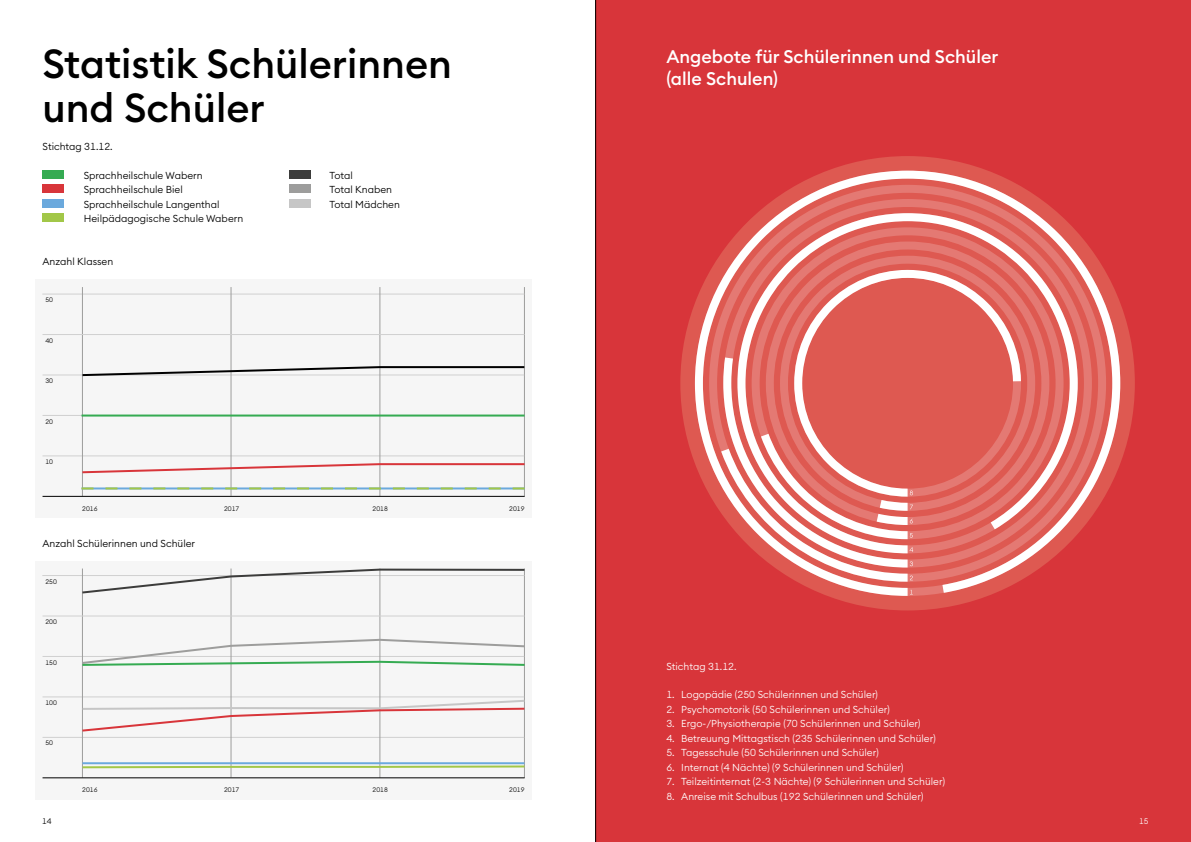
<style>
.page{position:relative;width:1191px;height:842px;background:#fff}
.page>*{position:absolute;margin:0;border:0;box-sizing:border-box;transform-origin:0 0}
.t1{font:500 40px/44px "Euclid Circular B";color:#000}
.t2{font:500 18px/21.7px "Euclid Circular B";color:#fff}
.t3{font:300 10px "Euclid Circular B";color:#fff}
.t4{font:300 10px/14.4px "Euclid Circular B";color:#000}
.t5{font:300 8px "Euclid Circular B";color:#000}
.t6{font:300 8px "Euclid Circular B";color:#fff}
.t7{font:300 6.5px "Euclid Circular B";color:#000}
</style>
<div class="page">
<div style="left:595px;top:0;width:596px;height:842px;background:#d8353a"></div>
<div style="left:680px;top:156px;width:454px;height:454px;background:#de5951;border-radius:50%"></div>
<div style="left:35px;top:280px;width:496px;height:238px;background:#f6f6f6"></div>
<div style="left:35px;top:561px;width:496px;height:238px;background:#f6f6f6"></div>
<div style="left:43px;top:185px;width:21px;height:8px;background:#d8353a"></div>
<div style="left:43px;top:170px;width:21px;height:9px;background:#35ab52"></div>
<div style="left:289px;top:170px;width:22px;height:9px;background:#3c3c3b"></div>
<div style="left:43px;top:213px;width:21px;height:9px;background:#a2c748"></div>
<div style="left:43px;top:199px;width:21px;height:9px;background:#6ba9dd"></div>
<div style="left:289px;top:199px;width:22px;height:9px;background:#c6c6c6"></div>
<div style="left:289px;top:185px;width:22px;height:8px;background:#9d9d9c"></div>
<hr style="left:524px;top:287px;width:1px;height:210px;background:#9d9d9c">
<hr style="left:524px;top:568px;width:1px;height:210px;background:#9d9d9c">
<hr style="left:43px;top:456px;width:481px;height:1px;background:#d0d0d0">
<hr style="left:43px;top:737px;width:481px;height:1px;background:#d0d0d0">
<hr style="left:43px;top:375px;width:481px;height:1px;background:#d0d0d0">
<hr style="left:43px;top:656px;width:481px;height:1px;background:#d0d0d0">
<hr style="left:43px;top:415px;width:481px;height:1px;background:#d0d0d0">
<hr style="left:43px;top:697px;width:481px;height:1px;background:#d0d0d0">
<hr style="left:42px;top:294px;width:482px;height:1px;background:#d0d0d0">
<hr style="left:42px;top:575px;width:482px;height:1px;background:#d0d0d0">
<hr style="left:82px;top:287px;width:1px;height:209px;background:#9d9d9c">
<hr style="left:82px;top:568px;width:1px;height:210px;background:#9d9d9c">
<hr style="left:231px;top:287px;width:1px;height:209px;background:#9d9d9c">
<hr style="left:231px;top:568px;width:1px;height:209px;background:#9d9d9c">
<hr style="left:380px;top:287px;width:1px;height:209px;background:#9d9d9c">
<hr style="left:380px;top:568px;width:1px;height:210px;background:#9d9d9c">
<hr style="left:43px;top:496px;width:481px;height:1px;background:#000">
<hr style="left:43px;top:778px;width:481px;height:1px;background:#000">
<svg style="left:695px;top:171px;width:425px;height:425px"></svg>
<svg style="left:737px;top:213px;width:340px;height:340px"></svg>
<svg style="left:721px;top:357px;width:192px;height:225px"></svg>
<svg style="left:794px;top:270px;width:227px;height:227px"></svg>
<hr style="left:43px;top:334px;width:481px;height:1px;background:#d0d0d0">
<hr style="left:43px;top:616px;width:481px;height:1px;background:#d0d0d0">
<svg style="left:82px;top:764px;width:443px;height:5px"></svg>
<hr style="left:82px;top:762px;width:442px;height:2px;background:#6ba9dd">
<svg style="left:82px;top:568px;width:443px;height:27px"></svg>
<svg style="left:82px;top:638px;width:443px;height:29px"></svg>
<svg style="left:82px;top:699px;width:443px;height:34px"></svg>
<hr style="left:82px;top:415px;width:442px;height:2px;background:#35ab52">
<svg style="left:82px;top:487px;width:442px;height:2px"></svg>
<svg style="left:82px;top:462px;width:443px;height:12px"></svg>
<svg style="left:80px;top:365px;width:445px;height:12px"></svg>
<hr style="left:595px;top:0;width:1px;height:842px;background:#000">
<h1 class="t1" style="left:43px;top:41px;width:411px">Statistik Schülerinnen und Schüler</h1>
<h2 class="t2" style="left:666px;top:46px;width:333px">Angebote für Schülerinnen und Schüler (alle Schulen)</h2>
<p class="t4" style="left:43px;top:139px;width:72px">Stichtag 31.12.</p>
<p class="t4" style="left:84px;top:168px;width:161px">Sprachheilschule Wabern<br>Sprachheilschule Biel<br>Sprachheilschule Langenthal<br>Heilpädagogische Schule Wabern</p>
<p class="t4" style="left:330px;top:168px;width:72px">Total<br>Total Knaben<br>Total Mädchen</p>
<p class="t4" style="left:43px;top:254px;width:72px">Anzahl Klassen</p>
<p class="t7" style="left:45px;top:295px;width:9px">50</p>
<p class="t7" style="left:45px;top:336px;width:9px">40</p>
<p class="t7" style="left:45px;top:377px;width:9px">30</p>
<p class="t7" style="left:45px;top:417px;width:9px">20</p>
<p class="t7" style="left:45px;top:457px;width:9px">10</p>
<p class="t7" style="left:82px;top:504px;width:17px">2016</p>
<p class="t4" style="left:43px;top:536px;width:154px">Anzahl Schülerinnen und Schüler</p>
<p class="t7" style="left:45px;top:577px;width:13px">250</p>
<p class="t7" style="left:45px;top:617px;width:13px">200</p>
<p class="t7" style="left:45px;top:658px;width:13px">150</p>
<p class="t7" style="left:45px;top:698px;width:13px">100</p>
<p class="t7" style="left:45px;top:739px;width:9px">50</p>
<p class="t7" style="left:82px;top:786px;width:17px">2016</p>
<p class="t7" style="left:224px;top:504px;width:17px">2017</p>
<p class="t7" style="left:224px;top:786px;width:17px">2017</p>
<p class="t7" style="left:372px;top:504px;width:17px">2018</p>
<p class="t7" style="left:372px;top:786px;width:17px">2018</p>
<p class="t7" style="left:509px;top:504px;width:17px">2019</p>
<p class="t7" style="left:509px;top:786px;width:17px">2019</p>
<p class="t3" style="left:666px;top:660px;width:72px">Stichtag 31.12.</p>
<p class="t3" style="left:666px;top:688px;width:213px">1. Logopädie (250 Schülerinnen und Schüler)</p>
<p class="t3" style="left:666px;top:703px;width:225px">2. Psychomotorik (50 Schülerinnen und Schüler)</p>
<p class="t3" style="left:666px;top:717px;width:256px">3. Ergo-/Physiotherapie (70 Schülerinnen und Schüler)</p>
<p class="t3" style="left:666px;top:732px;width:271px">4. Betreuung Mittagstisch (235 Schülerinnen und Schüler)</p>
<p class="t3" style="left:666px;top:746px;width:214px">5. Tagesschule (50 Schülerinnen und Schüler)</p>
<p class="t3" style="left:666px;top:761px;width:239px">6. Internat (4 Nächte) (9 Schülerinnen und Schüler)</p>
<p class="t3" style="left:666px;top:775px;width:280px">7. Teilzeitinternat (2-3 Nächte) (9 Schülerinnen und Schüler)</p>
<p class="t3" style="left:666px;top:789px;width:258px">8. Anreise mit Schulbus (192 Schülerinnen und Schüler)</p>
<p class="t5" style="left:42px;top:816px;width:11px">14</p>
<p class="t6" style="left:1139px;top:816px;width:11px">15</p>
</div>
